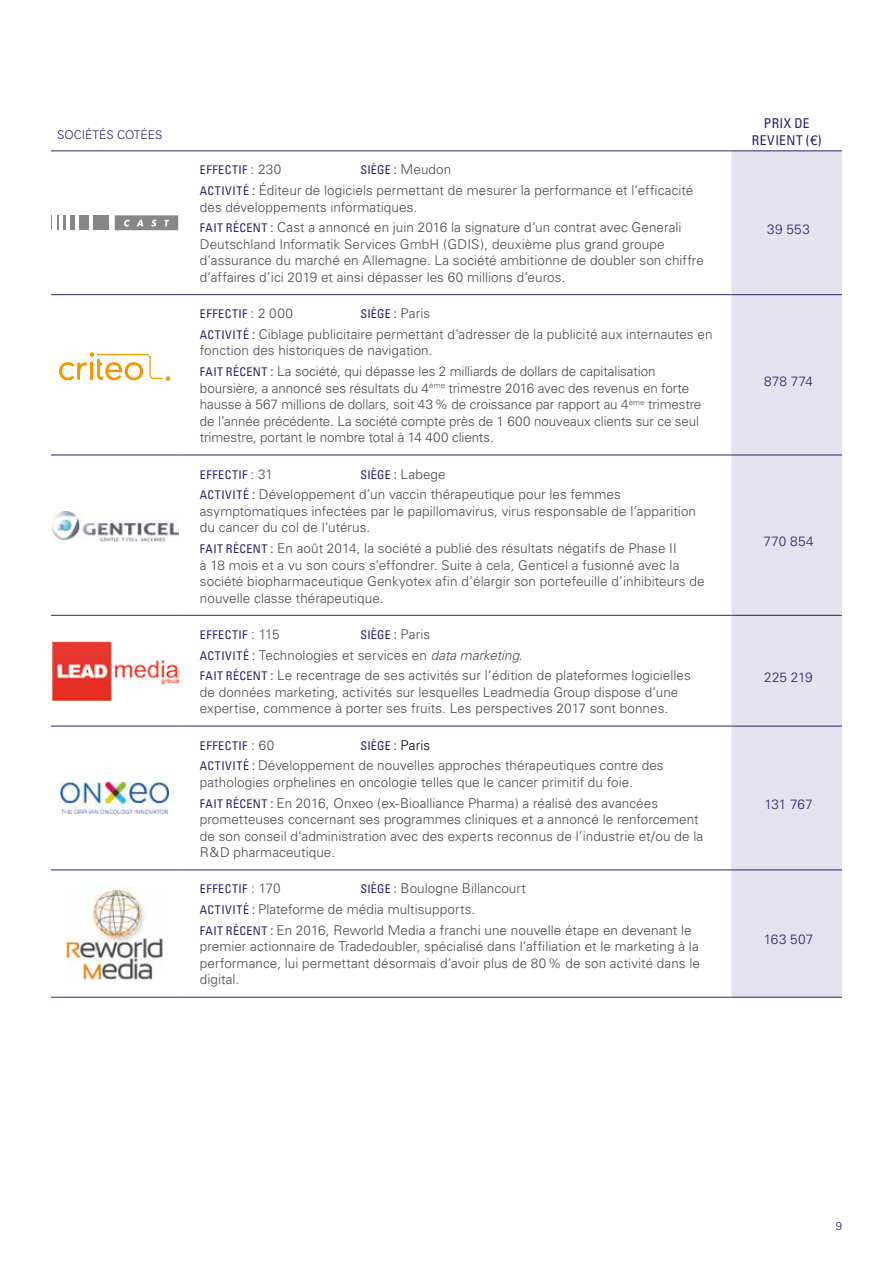
<style>
.page{position:relative;width:893px;height:1263px;background:#fff}
.page>*{position:absolute;margin:0;border:0;box-sizing:border-box;transform-origin:0 0}
.t1{font:300 13.5px/16.5px "Univers";letter-spacing:.005em;color:#4a4a49}
.t2{font:300 13.5px "Univers";letter-spacing:.015em;color:#2e1f6e}
.t3{font:condensed 13.5px/16.5px "Univers";letter-spacing:.03em;color:#2e1f6e;text-align:center}
.t4{font:condensed 12px "Univers";letter-spacing:.04em;color:#2e1f6e}
.t5{font:300 12px "Univers";color:#2e1f6e}
.t6{font:300 11.25px "Univers";color:#2e1f6e}
.s1{font-family:"Helvetica Neue";font-stretch:normal}
.s2{font-weight:300;font-stretch:normal;font-size:13.5px;color:#4a4a49}
.s3{font-weight:400;font-stretch:condensed;font-size:12px;color:#2e1f6e}
.s4{font-weight:400;font-stretch:condensed}
.s5{font-size:13.5px;color:#4a4a49}
.s6{font-style:italic}
.s7{font-weight:300;font-stretch:normal;font-size:13.5px;color:#000}
</style>
<div class="page">
<div style="left:731px;top:151px;width:111px;height:846px;background:#e5e2f0"></div>
<hr style="left:731px;top:150px;width:111px;height:1px;background:#2e1f6e">
<hr style="left:731px;top:294px;width:111px;height:1px;background:#2e1f6e">
<hr style="left:731px;top:455px;width:111px;height:1px;background:#2e1f6e">
<hr style="left:731px;top:615px;width:111px;height:1px;background:#2e1f6e">
<hr style="left:731px;top:726px;width:111px;height:1px;background:#2e1f6e">
<hr style="left:731px;top:869px;width:111px;height:1px;background:#2e1f6e">
<hr style="left:731px;top:997px;width:111px;height:1px;background:#2e1f6e">
<hr style="left:51px;top:150px;width:128px;height:1px;background:#2e1f6e">
<hr style="left:51px;top:294px;width:128px;height:1px;background:#2e1f6e">
<hr style="left:51px;top:455px;width:128px;height:1px;background:#2e1f6e">
<hr style="left:179px;top:150px;width:552px;height:1px;background:#2e1f6e">
<hr style="left:179px;top:294px;width:552px;height:1px;background:#2e1f6e">
<hr style="left:179px;top:455px;width:552px;height:1px;background:#2e1f6e">
<hr style="left:51px;top:615px;width:128px;height:1px;background:#2e1f6e">
<hr style="left:179px;top:615px;width:552px;height:1px;background:#2e1f6e">
<hr style="left:51px;top:726px;width:128px;height:1px;background:#2e1f6e">
<hr style="left:179px;top:726px;width:552px;height:1px;background:#2e1f6e">
<hr style="left:51px;top:869px;width:128px;height:1px;background:#2e1f6e">
<hr style="left:179px;top:869px;width:552px;height:1px;background:#2e1f6e">
<hr style="left:51px;top:997px;width:128px;height:1px;background:#2e1f6e">
<hr style="left:179px;top:997px;width:552px;height:1px;background:#2e1f6e">
<svg style="left:51px;top:215px;width:7px;height:15px"></svg>
<hr style="left:71px;top:215px;width:4px;height:15px;background:#878787">
<div style="left:79px;top:215px;width:10px;height:15px;background:#878787"></div>
<div style="left:94px;top:215px;width:15px;height:15px;background:#878787"></div>
<svg style="left:64px;top:215px;width:2px;height:15px"></svg>
<svg style="left:115px;top:215px;width:63px;height:15px"></svg>
<svg style="left:59px;top:352px;width:111px;height:29px"></svg>
<img style="left:51px;top:512px;width:127px;height:30px">
<img style="left:52px;top:641px;width:126px;height:60px">
<img style="left:61px;top:783px;width:108px;height:30px">
<img style="left:66px;top:887px;width:97px;height:93px">
<p class="t5" style="left:57px;top:127px;width:107px">SOCIÉTÉS COTÉES</p>
<p class="t3" style="left:752px;top:115px;width:71px">PRIX DE<br>REVIENT (<span class="s1">€</span>)</p>
<p class="t4" style="left:200px;top:163px;width:83px">EFFECTIF <span class="s2">: 230</span></p>
<p class="t1" style="left:200px;top:159px;width:495px;line-height:20.7px;text-indent:160px"><span class="s3">SIÈGE</span> <span class="s4">:</span> Meudon<br><span class="s3">ACTIVITÉ</span> <span class="s4">:</span> Éditeur de logiciels permettant de mesurer la performance et l’efficacité</p>
<p class="t1" style="left:200px;top:196px;width:483px;line-height:20.7px">des développements informatiques.<br><span class="s3">FAIT RÉCENT</span> <span class="s4">:</span> Cast a annoncé en juin 2016 la signature d’un contrat avec Generali</p>
<p class="t1" style="left:200px;top:236px;width:505px">Deutschland Informatik Services GmbH (GDIS), deuxième plus grand groupe d’assurance du marché en Allemagne. La société ambitionne de doubler son chiffre d’affaires d’ici 2019 et ainsi dépasser les 60 millions d’euros.</p>
<p class="t2" style="left:767px;top:221px;width:44px">39 553</p>
<p class="t4" style="left:200px;top:306px;width:95px">EFFECTIF <span class="s2">: 2 000</span></p>
<p class="t4" style="left:360px;top:306px;width:71px">SIÈGE <span class="s5">:</span> <span class="s2">Paris</span></p>
<p class="t1" style="left:200px;top:326px;width:514px"><span class="s3">ACTIVITÉ</span> <span class="s4">:</span> Ciblage publicitaire permettant d’adresser de la publicité aux internautes en fonction des historiques de navigation.</p>
<p class="t1" style="left:200px;top:363px;width:503px"><span class="s3">FAIT RÉCENT</span> <span class="s4">:</span> La société, qui dépasse les 2 milliards de dollars de capitalisation boursière, a annoncé ses résultats du 4<sup>ème</sup> trimestre 2016 avec des revenus en forte hausse à 567 millions de dollars, soit 43% de croissance par rapport au 4<sup>ème</sup> trimestre de l’année précédente. La société compte près de 1 600 nouveaux clients sur ce seul trimestre, portant le nombre total à 14 400 clients.</p>
<p class="t2" style="left:764px;top:373px;width:50px">878 774</p>
<p class="t4" style="left:200px;top:467px;width:75px">EFFECTIF <span class="s2">: 31</span></p>
<p class="t1" style="left:200px;top:463px;width:423px;line-height:20.7px;text-indent:160px"><span class="s3">SIÈGE</span> <span class="s4">:</span> Labege<br><span class="s3">ACTIVITÉ</span> <span class="s4">:</span> Développement d’un vaccin thérapeutique pour les femmes</p>
<p class="t1" style="left:200px;top:503px;width:498px">asymptomatiques infectées par le papillomavirus, virus responsable de l’apparition du cancer du col de l’utérus.</p>
<p class="t1" style="left:200px;top:540px;width:506px"><span class="s3">FAIT RÉCENT</span> <span class="s4">:</span> En août 2014, la société a publié des résultats négatifs de Phase II<br>à 18 mois et a vu son cours s’effondrer. Suite à cela, Genticel a fusionné avec la société biopharmaceutique Genkyotex afin d’élargir son portefeuille d’inhibiteurs de nouvelle classe thérapeutique.</p>
<p class="t2" style="left:763px;top:533px;width:52px">770 854</p>
<p class="t4" style="left:200px;top:627px;width:81px">EFFECTIF <span class="s2">: 115</span></p>
<p class="t4" style="left:360px;top:627px;width:71px">SIÈGE <span class="s5">:</span> <span class="s2">Paris</span></p>
<p class="t1" style="left:200px;top:644px;width:492px;line-height:20.7px"><span class="s3">ACTIVITÉ</span> <span class="s4">:</span> Technologies et services en <span class="s6">data marketing</span>.<br><span class="s3">FAIT RÉCENT</span> <span class="s4">:</span> Le recentrage de ses activités sur l’édition de plateformes logicielles</p>
<p class="t1" style="left:200px;top:684px;width:480px">de données marketing, activités sur lesquelles Leadmedia Group dispose d’une expertise, commence à porter ses fruits. Les perspectives 2017 sont bonnes.</p>
<p class="t2" style="left:764px;top:669px;width:50px">225 219</p>
<p class="t4" style="left:200px;top:738px;width:76px">EFFECTIF <span class="s2">: 60</span></p>
<p class="t4" style="left:360px;top:738px;width:71px">SIÈGE <span class="s5">:</span> <span class="s7">Paris</span></p>
<p class="t1" style="left:200px;top:757px;width:465px"><span class="s3">ACTIVITÉ</span> <span class="s4">:</span> Développement de nouvelles approches thérapeutiques contre des pathologies orphelines en oncologie telles que le cancer primitif du foie.</p>
<p class="t1" style="left:200px;top:795px;width:505px"><span class="s3">FAIT RÉCENT</span> <span class="s4">:</span> En 2016, Onxeo (ex-Bioalliance Pharma) a réalisé des avancées prometteuses concernant ses programmes cliniques et a annoncé le renforcement de son conseil d’administration avec des experts reconnus de l’industrie et/ou de la R&amp;D pharmaceutique.</p>
<p class="t2" style="left:764px;top:796px;width:50px">131 767</p>
<p class="t4" style="left:200px;top:881px;width:82px">EFFECTIF <span class="s2">: 170</span></p>
<p class="t1" style="left:200px;top:878px;width:493px;line-height:20.7px;text-indent:160px"><span class="s3">SIÈGE</span> <span class="s4">:</span> Boulogne Billancourt<br><span class="s3">ACTIVITÉ</span> <span class="s4">:</span> Plateforme de média multisupports.<br><span class="s3">FAIT RÉCENT</span> <span class="s4">:</span> En 2016, Reworld Media a franchi une nouvelle étape en devenant le</p>
<p class="t1" style="left:200px;top:938px;width:502px;text-align:justify">premier actionnaire de Tradedoubler, spécialisé dans l’affiliation et le marketing à la performance, lui permettant désormais d’avoir plus de 80% de son activité dans le digital.</p>
<p class="t2" style="left:764px;top:931px;width:51px">163 507</p>
<p class="t6" style="left:836px;top:1219px;width:8px">9</p>
</div>
